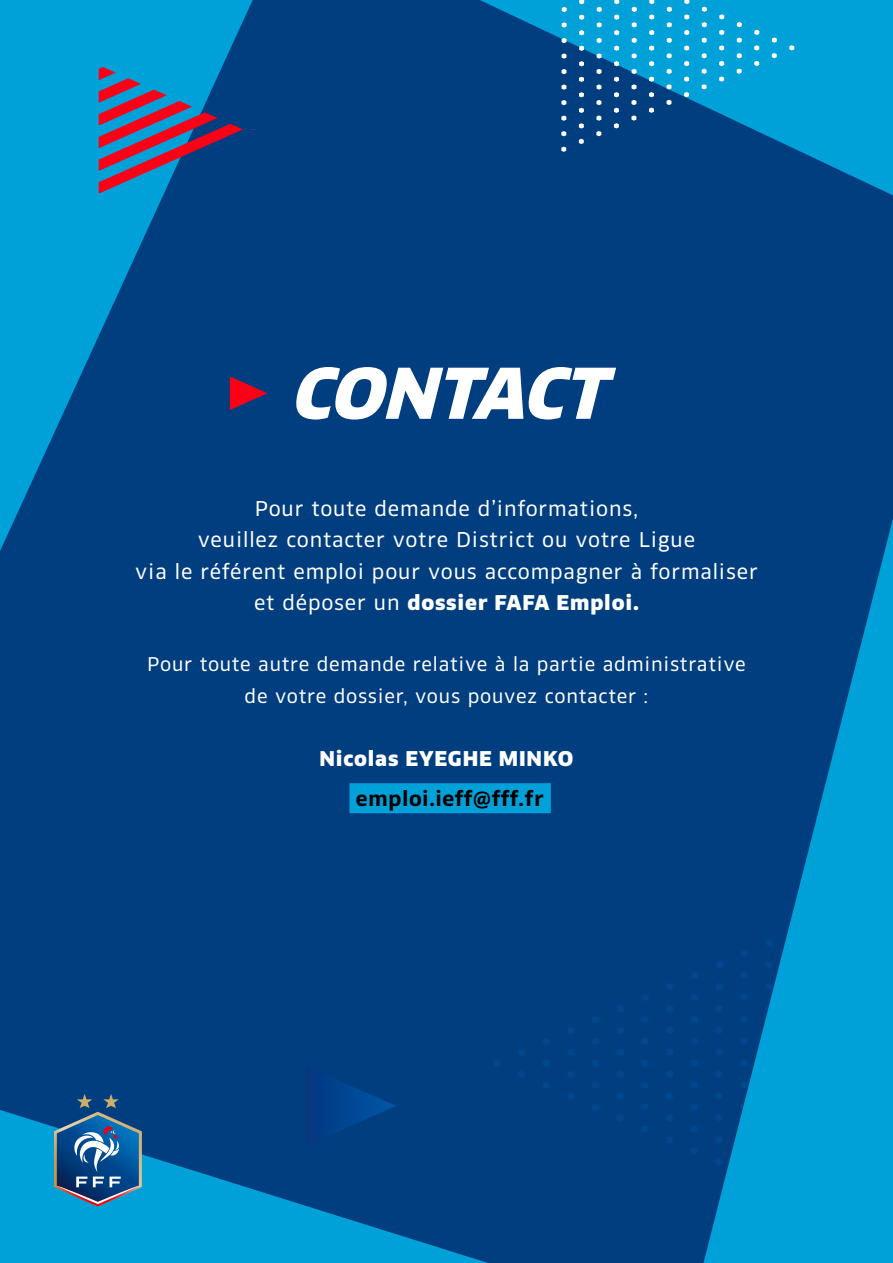
<style>
.page{position:relative;width:893px;height:1263px;background:#003e80}
.page>*{position:absolute;margin:0;border:0;box-sizing:border-box;transform-origin:0 0}
.t1{font:italic 72px "FFF Equipe Black";color:#fff}
.t2{font:21px/31.5px "FFF Equipe Regular";letter-spacing:.04em;color:#fff;text-align:center}
.t3{font:21px "FFF Equipe Black";letter-spacing:.04em;color:#fff}
.t4{font:21px "FFF Equipe Bold";letter-spacing:.04em;color:#000}
.t5{font:19.5px/31.5px "FFF Equipe Regular";letter-spacing:.04em;color:#fff;text-align:center}
.s1{font-family:"FFF Equipe Regular"}
</style>
<div class="page">
<svg style="left:692px;top:972px;width:6px;height:7px"></svg>
<svg style="left:667px;top:983px;width:6px;height:7px"></svg>
<svg style="left:642px;top:994px;width:6px;height:7px"></svg>
<svg style="left:617px;top:1005px;width:7px;height:7px"></svg>
<svg style="left:593px;top:1016px;width:6px;height:7px"></svg>
<svg style="left:568px;top:1027px;width:6px;height:7px"></svg>
<svg style="left:543px;top:1038px;width:6px;height:7px"></svg>
<svg style="left:518px;top:1049px;width:7px;height:7px"></svg>
<svg style="left:494px;top:1060px;width:6px;height:7px"></svg>
<svg style="left:692px;top:994px;width:6px;height:7px"></svg>
<svg style="left:667px;top:1005px;width:6px;height:7px"></svg>
<svg style="left:642px;top:1016px;width:6px;height:7px"></svg>
<svg style="left:617px;top:1027px;width:6px;height:7px"></svg>
<svg style="left:593px;top:1038px;width:6px;height:7px"></svg>
<svg style="left:568px;top:1049px;width:6px;height:7px"></svg>
<svg style="left:543px;top:1060px;width:6px;height:7px"></svg>
<svg style="left:518px;top:1071px;width:6px;height:7px"></svg>
<svg style="left:692px;top:1016px;width:6px;height:7px"></svg>
<svg style="left:667px;top:1027px;width:6px;height:6px"></svg>
<svg style="left:642px;top:1038px;width:6px;height:6px"></svg>
<svg style="left:617px;top:1049px;width:6px;height:7px"></svg>
<svg style="left:593px;top:1060px;width:6px;height:7px"></svg>
<svg style="left:568px;top:1071px;width:6px;height:6px"></svg>
<svg style="left:543px;top:1082px;width:6px;height:6px"></svg>
<svg style="left:691px;top:1038px;width:7px;height:6px"></svg>
<svg style="left:667px;top:1049px;width:6px;height:6px"></svg>
<svg style="left:642px;top:1060px;width:6px;height:6px"></svg>
<svg style="left:617px;top:1071px;width:6px;height:6px"></svg>
<svg style="left:592px;top:1082px;width:7px;height:6px"></svg>
<svg style="left:568px;top:1093px;width:6px;height:6px"></svg>
<svg style="left:691px;top:1060px;width:7px;height:6px"></svg>
<svg style="left:667px;top:1071px;width:6px;height:6px"></svg>
<svg style="left:642px;top:1082px;width:6px;height:6px"></svg>
<svg style="left:617px;top:1093px;width:6px;height:6px"></svg>
<svg style="left:592px;top:1104px;width:7px;height:6px"></svg>
<svg style="left:691px;top:1082px;width:6px;height:6px"></svg>
<svg style="left:667px;top:1093px;width:6px;height:6px"></svg>
<svg style="left:642px;top:1104px;width:6px;height:6px"></svg>
<svg style="left:617px;top:1115px;width:6px;height:6px"></svg>
<svg style="left:691px;top:1104px;width:6px;height:6px"></svg>
<svg style="left:667px;top:1115px;width:6px;height:6px"></svg>
<svg style="left:642px;top:1126px;width:6px;height:6px"></svg>
<svg style="left:691px;top:1126px;width:6px;height:6px"></svg>
<svg style="left:666px;top:1137px;width:7px;height:6px"></svg>
<svg style="left:691px;top:1148px;width:6px;height:6px"></svg>
<svg style="left:480px;top:0;width:413px;height:196px"></svg>
<svg style="left:0;top:0;width:253px;height:551px"></svg>
<svg style="left:561px;top:147px;width:5px;height:5px"></svg>
<svg style="left:579px;top:139px;width:5px;height:5px"></svg>
<svg style="left:596px;top:131px;width:5px;height:5px"></svg>
<svg style="left:614px;top:123px;width:5px;height:5px"></svg>
<svg style="left:631px;top:115px;width:5px;height:6px"></svg>
<svg style="left:649px;top:108px;width:5px;height:5px"></svg>
<svg style="left:667px;top:100px;width:4px;height:5px"></svg>
<svg style="left:684px;top:92px;width:5px;height:5px"></svg>
<svg style="left:702px;top:84px;width:5px;height:5px"></svg>
<svg style="left:719px;top:76px;width:5px;height:6px"></svg>
<svg style="left:737px;top:69px;width:5px;height:5px"></svg>
<svg style="left:754px;top:61px;width:5px;height:5px"></svg>
<svg style="left:772px;top:53px;width:5px;height:5px"></svg>
<svg style="left:789px;top:45px;width:5px;height:5px"></svg>
<svg style="left:561px;top:131px;width:5px;height:5px"></svg>
<svg style="left:579px;top:123px;width:5px;height:6px"></svg>
<svg style="left:596px;top:115px;width:5px;height:6px"></svg>
<svg style="left:614px;top:108px;width:5px;height:5px"></svg>
<svg style="left:631px;top:100px;width:5px;height:5px"></svg>
<svg style="left:649px;top:92px;width:5px;height:5px"></svg>
<svg style="left:667px;top:84px;width:4px;height:6px"></svg>
<svg style="left:684px;top:76px;width:5px;height:6px"></svg>
<svg style="left:702px;top:69px;width:5px;height:5px"></svg>
<svg style="left:719px;top:61px;width:5px;height:5px"></svg>
<svg style="left:737px;top:53px;width:5px;height:5px"></svg>
<svg style="left:754px;top:45px;width:5px;height:6px"></svg>
<svg style="left:772px;top:37px;width:5px;height:6px"></svg>
<svg style="left:561px;top:115px;width:5px;height:6px"></svg>
<svg style="left:579px;top:108px;width:5px;height:5px"></svg>
<svg style="left:596px;top:100px;width:5px;height:5px"></svg>
<svg style="left:614px;top:92px;width:5px;height:5px"></svg>
<svg style="left:632px;top:84px;width:4px;height:6px"></svg>
<svg style="left:649px;top:77px;width:5px;height:5px"></svg>
<svg style="left:667px;top:69px;width:5px;height:5px"></svg>
<svg style="left:684px;top:61px;width:5px;height:5px"></svg>
<svg style="left:702px;top:53px;width:5px;height:5px"></svg>
<svg style="left:719px;top:45px;width:5px;height:6px"></svg>
<svg style="left:737px;top:38px;width:5px;height:5px"></svg>
<svg style="left:754px;top:30px;width:5px;height:5px"></svg>
<svg style="left:561px;top:100px;width:5px;height:5px"></svg>
<svg style="left:579px;top:92px;width:5px;height:5px"></svg>
<svg style="left:596px;top:84px;width:5px;height:6px"></svg>
<svg style="left:614px;top:77px;width:5px;height:5px"></svg>
<svg style="left:632px;top:69px;width:4px;height:5px"></svg>
<svg style="left:649px;top:61px;width:5px;height:5px"></svg>
<svg style="left:667px;top:53px;width:5px;height:5px"></svg>
<svg style="left:684px;top:45px;width:5px;height:6px"></svg>
<svg style="left:702px;top:38px;width:5px;height:5px"></svg>
<svg style="left:719px;top:30px;width:5px;height:5px"></svg>
<svg style="left:737px;top:22px;width:5px;height:5px"></svg>
<svg style="left:561px;top:84px;width:5px;height:6px"></svg>
<svg style="left:579px;top:77px;width:5px;height:5px"></svg>
<svg style="left:597px;top:69px;width:4px;height:5px"></svg>
<svg style="left:614px;top:61px;width:5px;height:5px"></svg>
<svg style="left:632px;top:53px;width:5px;height:6px"></svg>
<svg style="left:649px;top:45px;width:5px;height:6px"></svg>
<svg style="left:667px;top:38px;width:5px;height:5px"></svg>
<svg style="left:684px;top:30px;width:5px;height:5px"></svg>
<svg style="left:702px;top:22px;width:5px;height:5px"></svg>
<svg style="left:719px;top:14px;width:5px;height:6px"></svg>
<svg style="left:562px;top:69px;width:4px;height:5px"></svg>
<svg style="left:579px;top:61px;width:5px;height:5px"></svg>
<svg style="left:597px;top:53px;width:5px;height:6px"></svg>
<svg style="left:614px;top:46px;width:5px;height:5px"></svg>
<svg style="left:632px;top:38px;width:5px;height:5px"></svg>
<svg style="left:649px;top:30px;width:5px;height:5px"></svg>
<svg style="left:667px;top:22px;width:5px;height:5px"></svg>
<svg style="left:684px;top:14px;width:5px;height:6px"></svg>
<svg style="left:702px;top:7px;width:5px;height:5px"></svg>
<svg style="left:562px;top:53px;width:4px;height:6px"></svg>
<svg style="left:579px;top:46px;width:5px;height:5px"></svg>
<svg style="left:597px;top:38px;width:5px;height:5px"></svg>
<svg style="left:614px;top:30px;width:5px;height:5px"></svg>
<svg style="left:632px;top:22px;width:5px;height:5px"></svg>
<svg style="left:649px;top:14px;width:5px;height:6px"></svg>
<svg style="left:667px;top:7px;width:5px;height:5px"></svg>
<svg style="left:684px;top:0;width:5px;height:4px"></svg>
<svg style="left:562px;top:38px;width:5px;height:5px"></svg>
<svg style="left:579px;top:30px;width:5px;height:5px"></svg>
<svg style="left:597px;top:22px;width:5px;height:6px"></svg>
<svg style="left:614px;top:14px;width:5px;height:6px"></svg>
<svg style="left:632px;top:7px;width:5px;height:5px"></svg>
<svg style="left:649px;top:0;width:5px;height:4px"></svg>
<svg style="left:562px;top:22px;width:5px;height:6px"></svg>
<svg style="left:579px;top:15px;width:5px;height:5px"></svg>
<svg style="left:597px;top:7px;width:5px;height:5px"></svg>
<svg style="left:614px;top:0;width:5px;height:4px"></svg>
<svg style="left:562px;top:7px;width:5px;height:5px"></svg>
<svg style="left:579px;top:0;width:5px;height:4px"></svg>
<svg style="left:99px;top:67px;width:144px;height:127px"></svg>
<svg style="left:306px;top:1067px;width:83px;height:36px"></svg>
<svg style="left:703px;top:519px;width:190px;height:744px"></svg>
<svg style="left:0;top:1103px;width:488px;height:160px"></svg>
<svg style="left:54px;top:1094px;width:88px;height:112px"></svg>
<svg style="left:230px;top:376px;width:38px;height:34px"></svg>
<div style="left:349px;top:783px;width:202px;height:30px;background:#00a0d9"></div>
<h1 class="t1" style="left:289px;top:349px;width:338px">CONTACT</h1>
<p class="t2" style="left:135px;top:492px;width:624px">Pour toute demande d’informations,<br>veuillez contacter votre District ou votre Ligue<br>via le référent emploi pour vous accompagner à formaliser</p>
<p class="t3" style="left:254px;top:590px;width:386px"><span class="s1">et déposer un</span> dossier FAFA Emploi.</p>
<p class="t5" style="left:147px;top:649px;width:600px">Pour toute autre demande relative à la partie administrative de votre dossier, vous pouvez contacter :</p>
<p class="t3" style="left:319px;top:746px;width:255px">Nicolas EYEGHE MINKO</p>
<p class="t4" style="left:356px;top:785px;width:189px">emploi.ieff@fff.fr</p>
</div>
